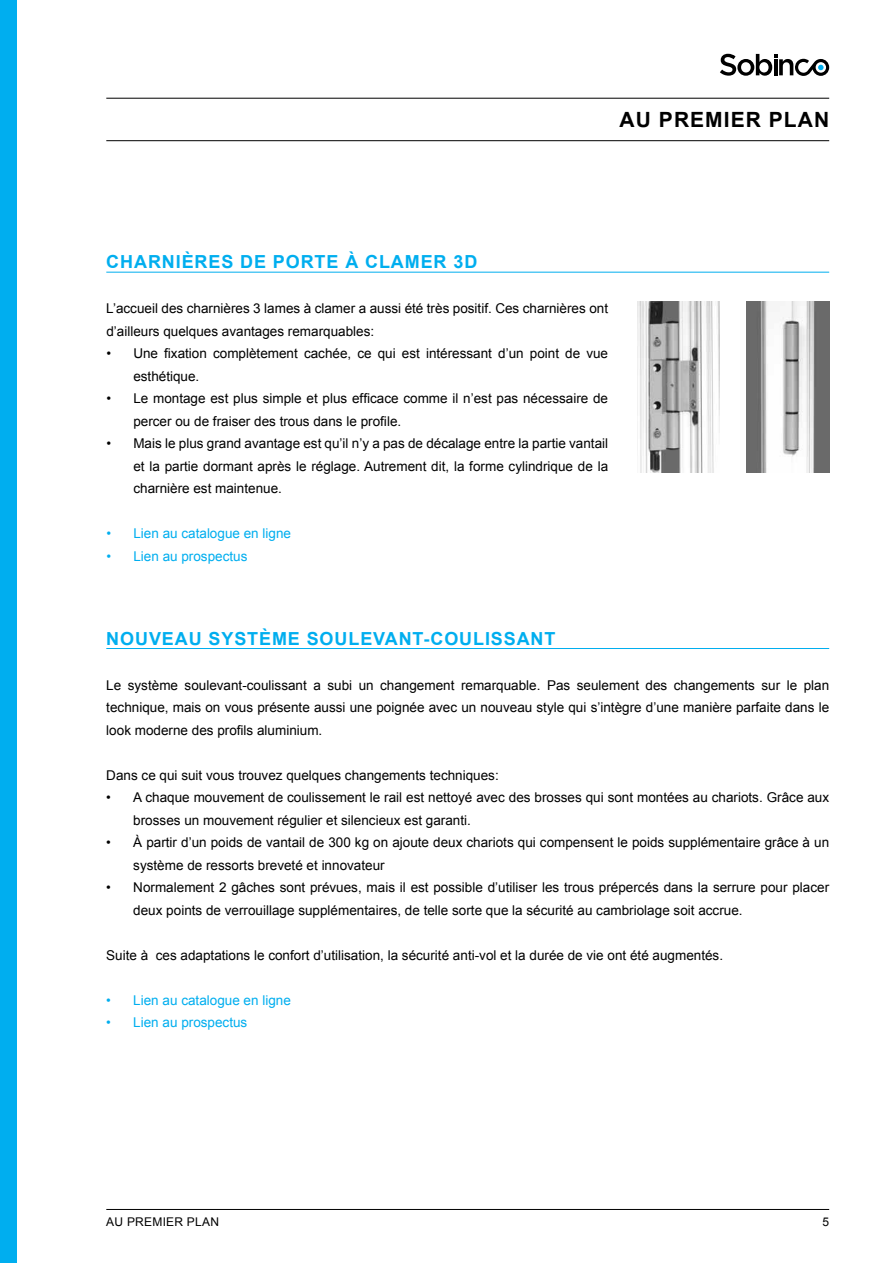
<style>
.page{position:relative;width:893px;height:1263px;background:#fff}
.page>*{position:absolute;margin:0;border:0;box-sizing:border-box;transform-origin:0 0}
.t1{font:700 21px "Arial";letter-spacing:.05em;color:#000}
.t2{font:700 18px "Arial";letter-spacing:.05em;color:#00aeef}
.t3{font:13.5px/22.5px "Arial";color:#000}
.t4{font:13.5px "Arial";color:#00aeef}
.t5{font:12px "Arial";letter-spacing:.02em;color:#000}
</style>
<div class="page">
<hr style="left:106px;top:1209px;width:723px;height:1px;background:#000">
<hr style="left:106px;top:98px;width:723px;height:1px;background:#000">
<hr style="left:106px;top:140px;width:723px;height:1px;background:#000">
<svg style="left:720px;top:54px;width:109px;height:22px"></svg>
<div style="left:0;top:0;width:17px;height:1263px;background:#00aeef"></div>
<hr style="left:106px;top:272px;width:723px;height:1px;background:#00aeef">
<hr style="left:106px;top:648px;width:723px;height:1px;background:#00aeef">
<img style="left:637px;top:302px;width:83px;height:170px">
<img style="left:747px;top:302px;width:82px;height:170px">
<h1 class="t1" style="left:620px;top:106px;width:211px">AU PREMIER PLAN</h1>
<h2 class="t2" style="left:106px;top:250px;width:370px">CHARNIÈRES DE PORTE À CLAMER 3D</h2>
<p class="t3" style="left:106px;top:297px;width:503px">L’accueil des charnières 3 lames à clamer a aussi été très positif. Ces charnières ont d’ailleurs quelques avantages remarquables:</p>
<p class="t3" style="left:133px;top:342px;width:476px;text-indent:-27px">• U ne fixation complètement cachée, ce qui est intéressant d’un point de vue esthétique.</p>
<p class="t3" style="left:133px;top:387px;width:476px;text-indent:-27px">• Le montage est plus simple et plus efficace comme il n’est pas nécessaire de percer ou de fraiser des trous dans le profile.</p>
<p class="t3" style="left:133px;top:432px;width:476px;text-align:justify;text-indent:-27px">• Mais le plus grand avantage est qu’il n’y a pas de décalage entre la partie vantail et la partie dormant après le réglage. Autrement dit, la forme cylindrique de la charnière est maintenue.</p>
<p class="t4" style="left:106px;top:525px;width:186px">• Lien au catalogue en ligne</p>
<p class="t4" style="left:106px;top:547px;width:143px">• Lien au prospectus</p>
<h2 class="t2" style="left:106px;top:626px;width:451px">NOUVEAU SYSTÈME SOULEVANT-COULISSANT</h2>
<p class="t3" style="left:106px;top:674px;width:724px;text-align:justify">Le système soulevant-coulissant a subi un changement remarquable. Pas seulement des changements sur le plan technique, mais on vous présente aussi une poignée avec un nouveau style qui s’intègre d’une manière parfaite dans le look moderne des profils aluminium.</p>
<p class="t3" style="left:106px;top:764px;width:394px">Dans ce qui suit vous trouvez quelques changements techniques:</p>
<p class="t3" style="left:133px;top:786px;width:697px;text-indent:-27px">• A chaque mouvement de coulissement le rail est nettoyé avec des brosses qui sont montées au chariots. Grâce aux brosses un mouvement régulier et silencieux est garanti.</p>
<p class="t3" style="left:133px;top:831px;width:697px;text-indent:-27px">• À partir d’un poids de vantail de 300 kg on ajoute deux chariots qui compensent le poids supplémentaire grâce à un système de ressorts breveté et innovateur</p>
<p class="t3" style="left:133px;top:876px;width:698px;text-indent:-27px">• Normalement 2 gâches sont prévues, mais il est possible d’utiliser les trous prépercés dans la serrure pour placer deux points de verrouillage supplémentaires, de telle sorte que la sécurité au cambriolage soit accrue.</p>
<p class="t3" style="left:106px;top:944px;width:618px">Suite à ces adaptations le confort d’utilisation, la sécurité anti-vol et la durée de vie ont été augmentés.</p>
<p class="t4" style="left:106px;top:991px;width:186px">• Lien au catalogue en ligne</p>
<p class="t4" style="left:106px;top:1013px;width:143px">• Lien au prospectus</p>
<p class="t5" style="left:106px;top:1213px;width:114px">Au premi er plan</p>
<p class="t5" style="left:822px;top:1213px;width:8px">5</p>
</div>
